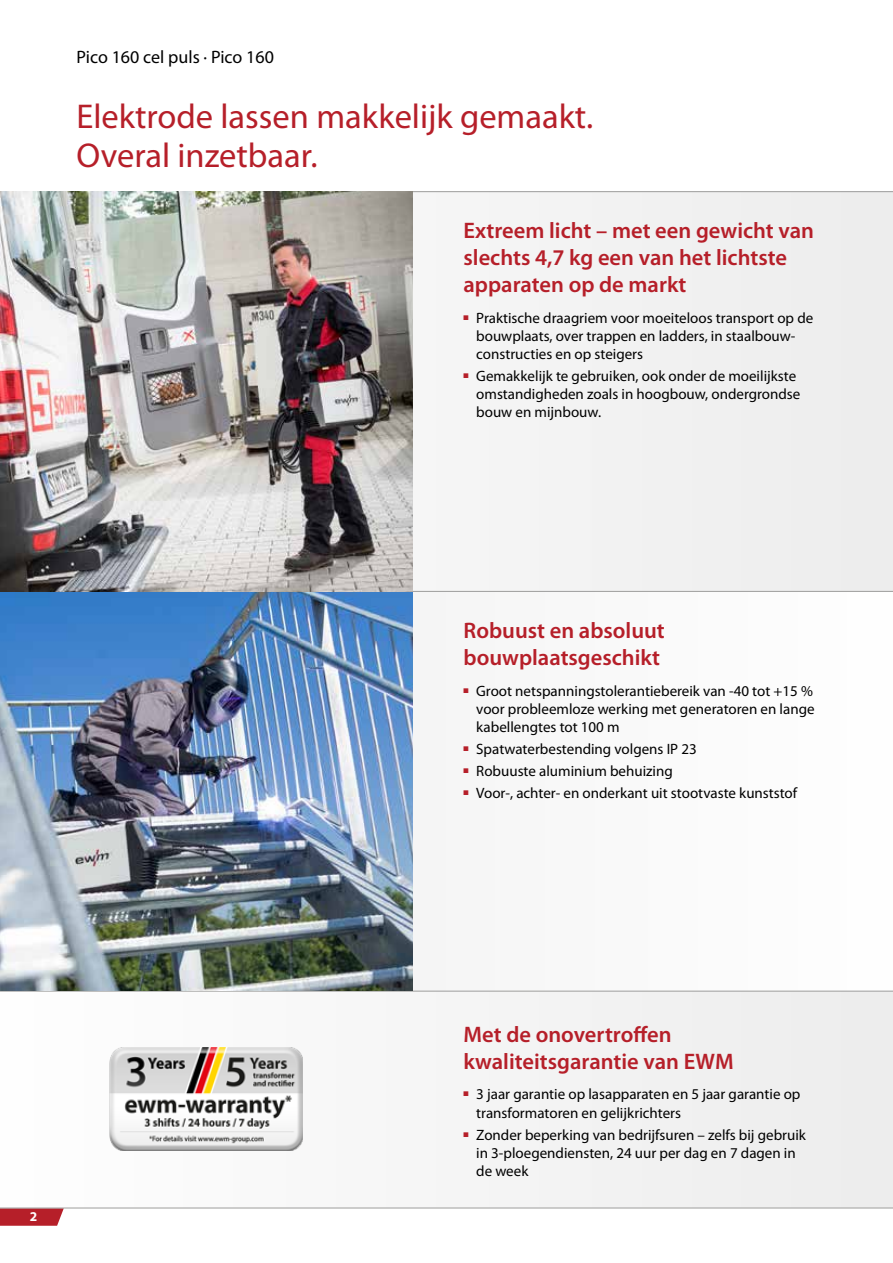
<style>
.page{position:relative;width:893px;height:1263px;background:#fff}
.page>*{position:absolute;margin:0;border:0;box-sizing:border-box;transform-origin:0 0}
.t1{font:34.5px/39px "Myriad Pro";color:#b61f29}
.t2{font:600 22.5px/27px "Myriad Pro";color:#b61f29}
.t3{font:18px "Myriad Pro";color:#000}
.t4{font:15px/18px "Myriad Pro";color:#000}
.t5{font:700 13.5px "Myriad Pro";color:#fff}
</style>
<div class="page">
<div style="left:0;top:591px;width:893px;height:400px;background:#fafafa"></div>
<div style="left:0;top:191px;width:893px;height:400px;background:#ededed"></div>
<div style="left:0;top:991px;width:893px;height:217px;background:#f4f4f4"></div>
<hr style="left:0;top:991px;width:893px;height:1px;background:#9d9d9c">
<img style="left:110px;top:1047px;width:193px;height:104px">
<svg style="left:0;top:1209px;width:64px;height:17px"></svg>
<hr style="left:0;top:1208px;width:893px;height:1px;background:#9d9d9c">
<hr style="left:0;top:191px;width:893px;height:1px;background:#9d9d9c">
<hr style="left:0;top:591px;width:893px;height:1px;background:#9d9d9c">
<img style="left:0;top:591px;width:412px;height:400px">
<img style="left:0;top:191px;width:412px;height:400px">
<p class="t3" style="left:77px;top:46px;width:199px">Pico 160 cel puls · Pico 160</p>
<h1 class="t1" style="left:77px;top:96px;width:518px">Elektrode lassen makkelijk gemaakt.<br>Overal inzetbaar.</h1>
<h2 class="t2" style="left:463px;top:216px;width:352px">Extreem licht – met een gewicht van slechts 4,7 kg een van het lichtste apparaten op de markt</h2>
<p class="t4" style="left:476px;top:308px;width:339px;text-indent:-13px"><sup>■</sup> Praktische draagriem voor moeiteloos transport op de bouwplaats, over trappen en ladders, in staalbouw&shy;constructies en op steigers</p>
<p class="t4" style="left:476px;top:367px;width:326px;text-indent:-13px"><sup>■</sup> Gemakkelijk te gebruiken, ook onder de moeilijkste omstandigheden zoals in hoogbouw, ondergrondse bouw en mijnbouw.</p>
<h2 class="t2" style="left:463px;top:616px;width:203px">Robuust en absoluut bouwplaatsgeschikt</h2>
<p class="t4" style="left:476px;top:681px;width:340px;text-align:justify;text-indent:-13px"><sup>■</sup> Groot netspanningstolerantiebereik van -40 tot +15 % voor probleemloze werking met generatoren en lange kabellengtes tot 100 m</p>
<p class="t4" style="left:463px;top:739px;width:235px"><sup>■</sup> Spatwaterbestending volgens IP 23</p>
<p class="t4" style="left:463px;top:762px;width:211px"><sup>■</sup> Robuuste aluminium behuizing</p>
<p class="t4" style="left:463px;top:784px;width:335px"><sup>■</sup> Voor-, achter- en onderkant uit stootvaste kunststof</p>
<p class="t5" style="left:30px;top:1207px;width:9px">2</p>
<h2 class="t2" style="left:463px;top:1020px;width:272px">Met de onovertroffen kwaliteitsgarantie van EWM</h2>
<p class="t4" style="left:476px;top:1085px;width:326px;text-indent:-13px"><sup>■</sup> 3 jaar garantie op lasapparaten en 5 jaar garantie op transformatoren en gelijkrichters</p>
<p class="t4" style="left:476px;top:1125px;width:331px;text-indent:-13px"><sup>■</sup> Zonder beperking van bedrijfsuren – zelfs bij gebruik in 3-ploegendiensten, 24 uur per dag en 7 dagen in de week</p>
</div>
